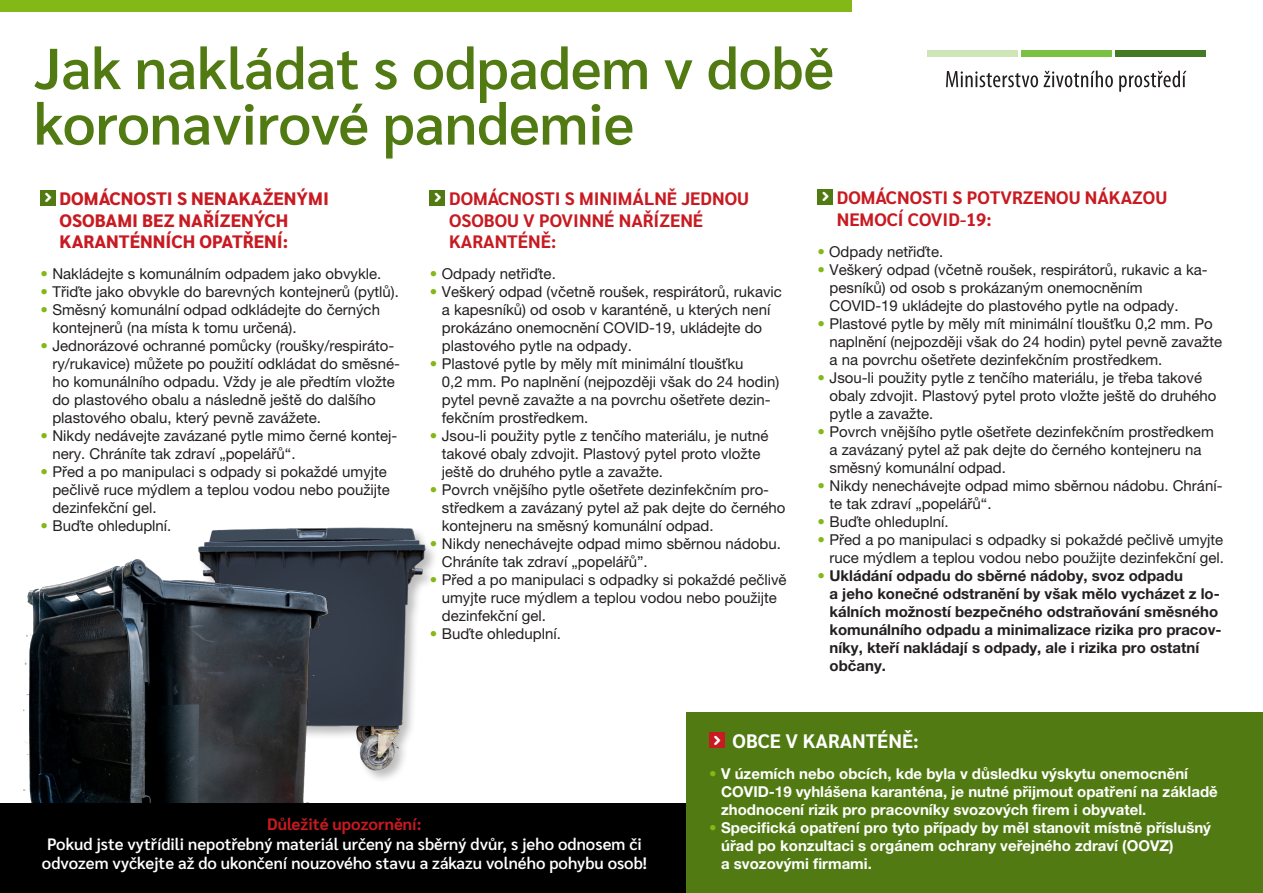
<style>
.page{position:relative;width:1263px;height:893px;background:#fff}
.page>*{position:absolute;margin:0;border:0;box-sizing:border-box;transform-origin:0 0}
.t1{font:600 57.6px/55.5px "Sarabun";color:#517b12}
.t2{font:700 19.5px "Sarabun";color:#fff}
.t3{font:700 18px/21.6px "Sarabun";color:#c81a21}
.t4{font:800 18px/21.6px "Sarabun";color:#c81a21}
.t5{font:600 16.5px/19.8px "Sarabun";color:#fff;text-align:center}
.t6{font:700 16.5px "Sarabun";color:#c81a21}
.t7{font:15.75px "Arrrows";color:#fff}
.t8{font:15px/18px "Helvetica Neue LT Pro";color:#231f20}
.t9{font:700 15px/18px "Helvetica Neue LT Pro";color:#fff}
.t10{font:700 15px/18px "Helvetica Neue LT Pro";color:#231f20}
.s1{color:#83b817}
.s2{font-weight:400;color:#83b817}
</style>
<div class="page">
<img style="left:204px;top:527px;width:285px;height:277px">
<img style="left:0;top:546px;width:329px;height:258px">
<div style="left:1115px;top:50px;width:90px;height:7px;background:#447a26"></div>
<div style="left:927px;top:50px;width:91px;height:7px;background:#cee5b8"></div>
<div style="left:1021px;top:50px;width:91px;height:7px;background:#79c142"></div>
<svg style="left:946px;top:71px;width:167px;height:16px"></svg>
<svg style="left:1119px;top:71px;width:67px;height:21px"></svg>
<div style="left:40px;top:190px;width:15px;height:15px;background:#517b12"></div>
<div style="left:430px;top:190px;width:15px;height:15px;background:#517b12"></div>
<div style="left:0;top:0;width:852px;height:11px;background:#83b817"></div>
<div style="left:0;top:804px;width:693px;height:89px;background:#000"></div>
<div style="left:686px;top:713px;width:577px;height:180px;background:#517b12"></div>
<div style="left:709px;top:733px;width:15px;height:15px;background:#c81a21"></div>
<div style="left:817px;top:189px;width:15px;height:15px;background:#517b12"></div>
<p class="t1" style="left:34px;top:41px;width:802px">Jak nakládat s odpadem v době koronavirové pandemie</p>
<p class="t7" style="left:42px;top:188px;width:14px">s</p>
<p class="t4" style="left:60px;top:188px;width:271px">DOMÁCNOSTI S NENAKAŽENÝMI<br>OSOBAMI BEZ NAŘÍZENÝCH<br>KARANTÉNNÍCH OPATŘENÍ:</p>
<p class="t8" style="left:40px;top:264px;width:343px"><span class="s1">•</span> Nakládejte s komunálním odpadem jako obvykle.</p>
<p class="t8" style="left:40px;top:282px;width:360px"><span class="s1">•</span> Třiďte jako obvykle do barevných kontejnerů (pytlů).</p>
<p class="t8" style="left:52px;top:300px;width:329px;text-indent:-12px"><span class="s1">•</span> Směsný komunální odpad odkládejte do černých kontejnerů (na místa k tomu určená).</p>
<p class="t8" style="left:52px;top:336px;width:349px;text-indent:-12px"><span class="s1">•</span> Jednorázové ochranné pomůcky (roušky/respiráto&shy;ry/rukavice) můžete po použití odkládat do směsné&shy;ho komunálního odpadu. Vždy je ale předtím vložte do plastového obalu a následně ještě do dalšího plastového obalu, který pevně zavážete.</p>
<p class="t8" style="left:52px;top:426px;width:347px;text-indent:-12px"><span class="s1">•</span> Nikdy nedávejte zavázané pytle mimo černé kontej&shy;nery. Chráníte tak zdraví „popelářů“.</p>
<p class="t8" style="left:52px;top:462px;width:339px;text-indent:-12px"><span class="s1">•</span> Před a po manipulaci s odpady si pokaždé umyjte pečlivě ruce mýdlem a teplou vodou nebo použijte dezinfekční gel.</p>
<p class="t8" style="left:40px;top:516px;width:132px"><span class="s1">•</span> Buďte ohleduplní.</p>
<p class="t7" style="left:819px;top:187px;width:14px">s</p>
<p class="t3" style="left:837px;top:187px;width:332px">DOMÁCNOSTI S POTVRZENOU NÁKAZOU<br>NEMOCÍ COVI</p>
<p class="t7" style="left:431px;top:188px;width:14px">s</p>
<p class="t3" style="left:449px;top:188px;width:301px">DOMÁCNOSTI S MINIMÁLNĚ JEDNOU<br>OSOBOU V POVINNÉ NAŘÍZENÉ<br>KARANTÉNĚ:</p>
<p class="t8" style="left:430px;top:264px;width:128px"><span class="s1">•</span> Odpady netřiďte.</p>
<p class="t8" style="left:442px;top:282px;width:342px;text-indent:-12px"><span class="s1">•</span> Veškerý odpad (včetně roušek, respirátorů, rukavic a kapesníků) od osob v karanténě, u kterých není prokázáno onemocnění COVID-19, ukládejte do plastového pytle na odpady.</p>
<p class="t8" style="left:442px;top:354px;width:339px;text-indent:-12px"><span class="s1">•</span> Plastové pytle by měly mít minimální tloušťku<br>0,2 mm. Po naplnění (nejpozději však do 24 hodin) pytel pevně zavažte a na povrchu ošetřete dezin&shy;fekčním prostředkem.</p>
<p class="t8" style="left:442px;top:426px;width:328px;text-indent:-12px"><span class="s1">•</span> Jsou-li použity pytle z tenčího materiálu, je nutné takové obaly zdvojit. Plastový pytel proto vložte ještě do druhého pytle a zavažte.</p>
<p class="t8" style="left:442px;top:480px;width:345px;text-indent:-12px"><span class="s1">•</span> Povrch vnějšího pytle ošetřete dezinfekčním pro&shy;středkem a zavázaný pytel až pak dejte do černého kontejneru na směsný komunální odpad.</p>
<p class="t8" style="left:442px;top:534px;width:341px;text-indent:-12px"><span class="s1">•</span> Nikdy nenechávejte odpad mimo sběrnou nádobu.<br>Chráníte tak zdraví „popelářů”.</p>
<p class="t8" style="left:442px;top:570px;width:346px;text-indent:-12px"><span class="s1">•</span> Před a po manipulaci s odpadky si pokaždé pečlivě umyjte ruce mýdlem a teplou vodou nebo použijte dezinfekční gel.</p>
<p class="t8" style="left:430px;top:624px;width:132px"><span class="s1">•</span> Buďte ohleduplní.</p>
<p class="t3" style="left:948px;top:209px;width:45px">D-19:</p>
<p class="t8" style="left:817px;top:242px;width:127px"><span class="s1">•</span> Odpady netřiďte.</p>
<p class="t8" style="left:829px;top:260px;width:380px;text-indent:-12px"><span class="s1">•</span> Veškerý odpad (včetně roušek, respirátorů, rukavic a ka&shy;pesníků) od osob s prokázaným onemocněním<br>COVID-19 ukládejte do plastového pytle na odpady.</p>
<p class="t8" style="left:829px;top:314px;width:394px;text-indent:-12px"><span class="s1">•</span> Plastové pytle by měly mít minimální tloušťku 0,2 mm. Po naplnění (nejpozději však do 24 hodin) pytel pevně zavažte a na povrchu ošetřete dezinfekčním prostředkem.</p>
<p class="t8" style="left:829px;top:368px;width:388px;text-indent:-12px"><span class="s1">•</span> Jsou-li použity pytle z tenčího materiálu, je třeba takové obaly zdvojit. Plastový pytel proto vložte ještě do druhého pytle a zavažte.</p>
<p class="t8" style="left:829px;top:422px;width:386px;text-indent:-12px"><span class="s1">•</span> Povrch vnějšího pytle ošetřete dezinfekčním prostředkem a zavázaný pytel až pak dejte do černého kontejneru na směsný komunální odpad.</p>
<p class="t8" style="left:829px;top:476px;width:394px;text-indent:-12px"><span class="s1">•</span> Nikdy nenechávejte odpad mimo sběrnou nádobu. Chrání&shy;te tak zdraví „popelářů“.</p>
<p class="t8" style="left:817px;top:512px;width:132px"><span class="s1">•</span> Buďte ohleduplní.</p>
<p class="t8" style="left:817px;top:530px;width:408px;text-align:right"><span class="s1">•</span> Před a po manipulaci s odpadky si pokaždé pečlivě umyjte ruce mýdlem a teplou vodou nebo použijte dezinfekční gel.</p>
<p class="t10" style="left:829px;top:566px;width:394px;text-indent:-12px"><span class="s2">•</span> Ukládání odpadu do sběrné nádoby, svoz odpadu<br>a jeho konečné odstranění by však mělo vycházet z lo&shy;kálních možností bezpečného odstraňování směsného komunálního odpadu a minimalizace rizika pro pracov&shy;níky, kteří nakládají s odpady, ale i rizika pro ostatní občany.</p>
<p class="t6" style="left:267px;top:814px;width:156px">DŮLEŽITÉ UPOZORNĚNÍ:</p>
<p class="t5" style="left:42px;top:834px;width:606px">Pokud jste vytřídili nepotřebný materiál určený na sběrný dvůr, s jeho odnosem či odvozem vyčkejte až do ukončení nouzového stavu a zákazu volného pohybu osob!</p>
<p class="t7" style="left:710px;top:731px;width:14px">s</p>
<p class="t2" style="left:732px;top:730px;width:188px">OBCE V KARANTÉNĚ:</p>
<p class="t9" style="left:721px;top:764px;width:498px;text-indent:-12px"><span class="s2">•</span> V územích nebo obcích, kde byla v důsledku výskytu onemocnění<br>COVID-19 vyhlášena karanténa, je nutné přijmout opatření na základě zhodnocení rizik pro pracovníky svozových firem i obyvatel.</p>
<p class="t9" style="left:721px;top:818px;width:491px;text-indent:-12px"><span class="s1">•</span> Specifická opatření pro tyto případy by měl stanovit místně příslušný úřad po konzultaci s orgánem ochrany veřejného zdraví (OOVZ)<br>a svozovými firmami.</p>
</div>
